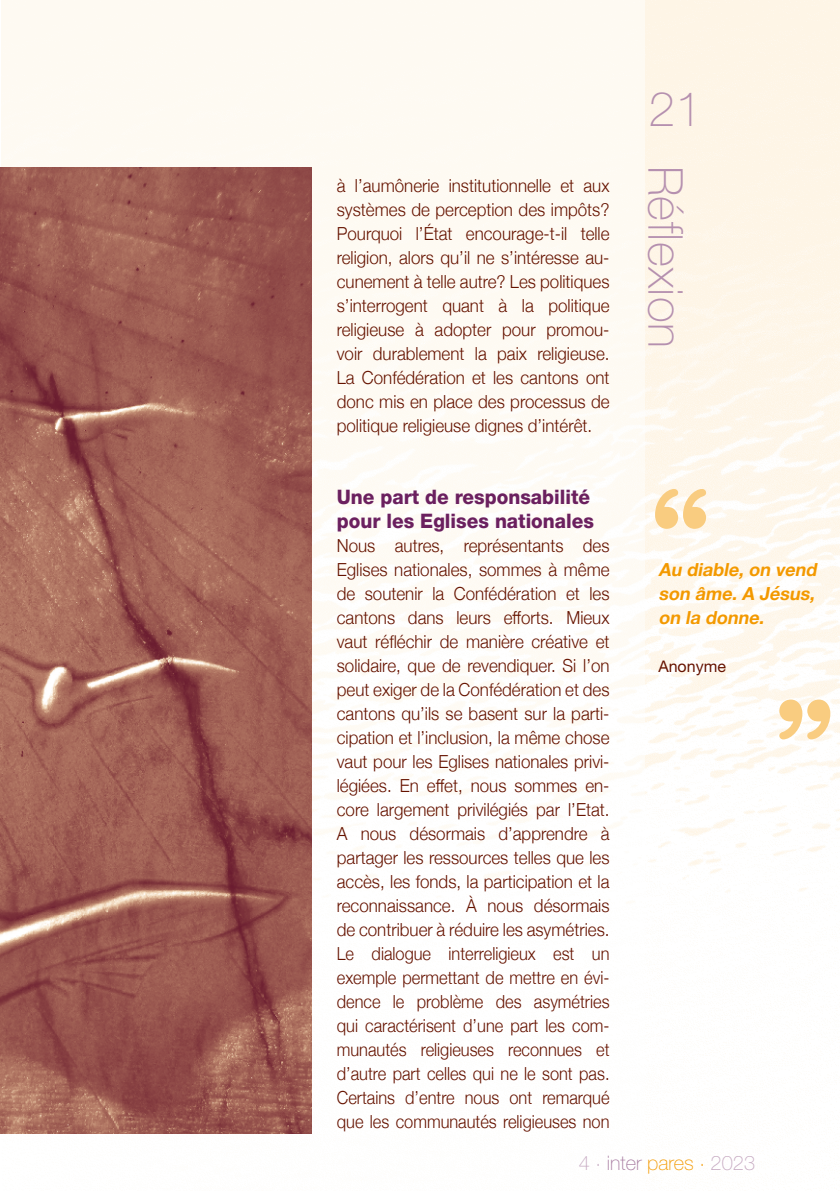
<style>
.page{position:relative;width:840px;height:1191px;background:#fff}
.page>*{position:absolute;margin:0;border:0;box-sizing:border-box;transform-origin:0 0}
.t1{font:700 condensed 144px "Helvetica Rounded";color:#f9cc80}
.t2{font:100 48px "Helvetica Neue";letter-spacing:.005em;color:#b590af}
.t3{font:800 20px/24px "Helvetica Neue";color:#6b205f;scale:.95 1}
.t4{font:100 20px "Helvetica Neue";color:#c4a6bf}
.t5{font:300 18px/24px "Helvetica Neue";color:#661300;text-align:justify;scale:.94 1}
.t6{font:italic 700 18px/24px "Helvetica Neue";color:#f39900;text-align:justify}
.t7{font:16px "Helvetica Neue";color:#661300}
.s1{color:#a6799f}
.s2{color:#f39900}
</style>
<div class="page">
<img style="left:0;top:0;width:839px;height:1168px">
<img style="left:0;top:167px;width:311px;height:966px">
<p class="t5" style="left:336px;top:173px;width:291px">à l’aumônerie institutionnelle et aux systèmes de perception des impôts?<br>Pourquoi l’État encourage-t-il telle religion, alors qu’il ne s’intéresse au&shy;cunement à telle autre? Les politiques s’interrogent quant à la politique religieuse à adopter pour promou&shy;voir durablement la paix religieuse.<br>La Confédération et les cantons ont donc mis en place des processus de politique religieuse dignes d’intérêt.</p>
<p class="t3" style="left:336px;top:485px;width:272px">Une part de responsabilité pour les Eglises nationales</p>
<p class="t5" style="left:336px;top:533px;width:291px">Nous autres, représentants des Eglises nationales, sommes à même de soutenir la Confédération et les cantons dans leurs efforts. Mieux vaut réfléchir de manière créative et solidaire, que de revendiquer. Si l’on peut exiger de la Confédération et des cantons qu’ils se basent sur la parti&shy;cipation et l’inclusion, la même chose vaut pour les Eglises nationales privi&shy;légiées. En effet, nous sommes en&shy;core largement privilégiés par l’Etat.<br>A nous désormais d’apprendre à partager les ressources telles que les accès, les fonds, la participation et la reconnaissance. À nous désormais de contribuer à réduire les asymétries.<br>Le dialogue interreligieux est un exemple permettant de mettre en évi&shy;dence le problème des asymétries qui caractérisent d’une part les com&shy;munautés religieuses reconnues et d’autre part celles qui ne le sont pas.<br>Certains d’entre nous ont remarqué que les communautés religieuses non</p>
<h2 class="t2" style="left:648px;top:81px;width:55px">21</h2>
<h2 class="t2" style="left:692px;top:166px;width:183px;rotate:90deg">Réflexion</h2>
<h1 class="t1" style="left:649px;top:455px;width:63px">“</h1>
<p class="t6" style="left:658px;top:557px;width:163px">Au diable, on vend son âme. A Jésus, on la donne.</p>
<p class="t7" style="left:658px;top:657px;width:69px">Anonyme</p>
<h1 class="t1" style="left:773px;top:666px;width:63px">”</h1>
<p class="t4" style="left:578px;top:1151px;width:178px">4 . <span class="s1">inter</span> <span class="s2">pares </span><sup>.</sup> 2023</p>
</div>
